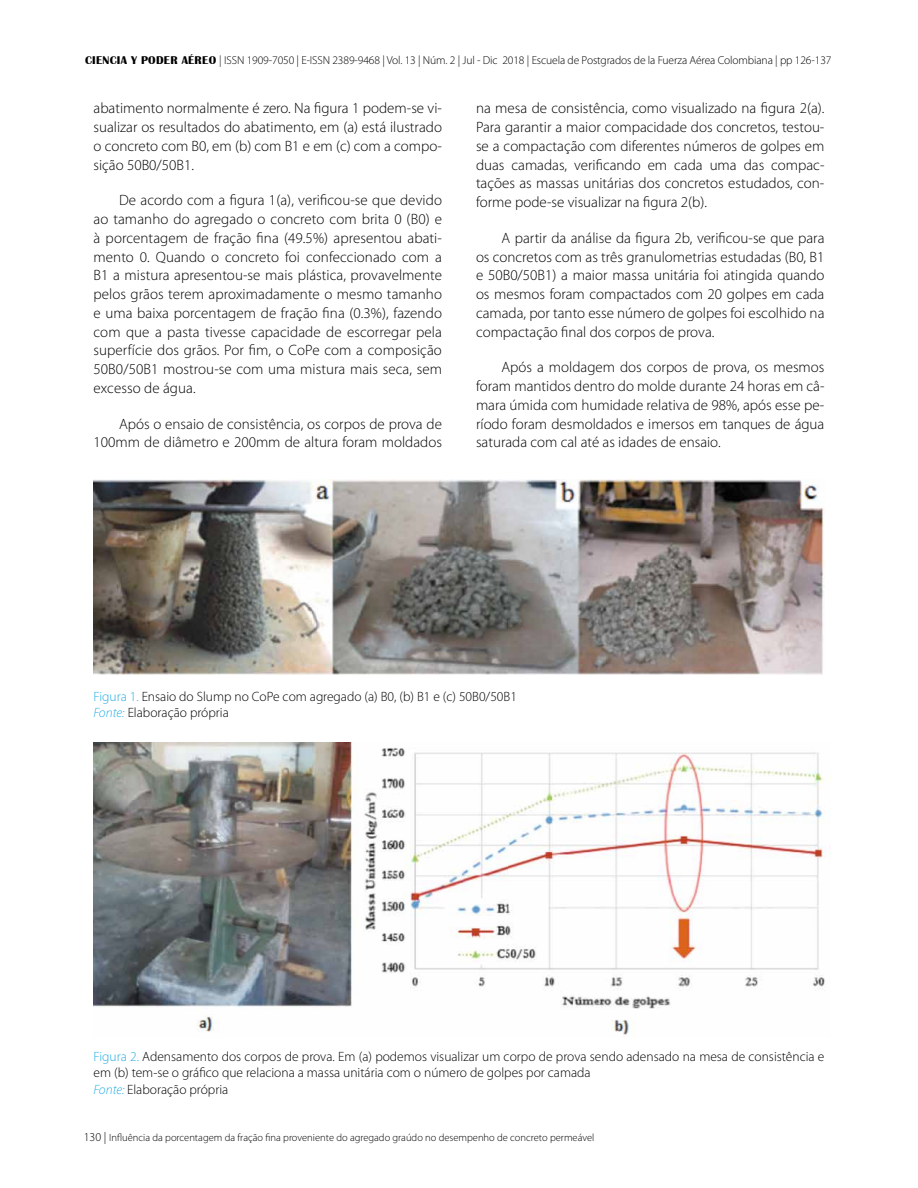
<style>
.page{position:relative;width:918px;height:1188px;background:#fff}
.page>*{position:absolute;margin:0;border:0;box-sizing:border-box;transform-origin:0 0}
.t1{font:300 15px/18.8px "Myriad Pro";color:#000;text-align:justify}
.t2{font:300 13.5px/16.5px "Myriad Pro";color:#000}
.t3{font:300 11.55px "Myriad Pro";letter-spacing:-.01em;color:#000}
.t4{font:300 10.5px "Myriad Pro";color:#000}
.s1{font-family:"Britannic";font-weight:700}
.s2{color:#25ade3}
.s3{font-style:italic;color:#25ade3}
.s4{font-size:12px}
</style>
<div class="page">
<img style="left:94px;top:479px;width:730px;height:195px">
<img style="left:94px;top:743px;width:737px;height:292px">
<p class="t3" style="left:85px;top:53px;width:748px"><span class="s1">CIENCIA Y PODER AÉREO</span> | ISSN 1909-7050 | E-ISSN 2389-9468 | Vol. 13 | Núm. 2 | Jul - Dic 2018 | Escuela de Postgrados de la Fuerza Aérea Colombiana | pp 126-137</p>
<p class="t1" style="left:94px;top:99px;width:350px">abatimento normalmente é zero. Na figura 1 podem-se vi&shy;sualizar os resultados do abatimento, em (a) está ilustrado o concreto com B0, em (b) com B1 e em (c) com a compo&shy;sição 50B0/50B1.</p>
<p class="t1" style="left:94px;top:191px;width:350px;text-indent:26px">De acordo com a figura 1(a), verificou-se que devido ao tamanho do agregado o concreto com brita 0 (B0) e à porcentagem de fração fina (49.5%) apresentou abati&shy;mento 0. Quando o concreto foi confeccionado com a B1 a mistura apresentou-se mais plástica, provavelmente pelos grãos terem aproximadamente o mesmo tamanho e uma baixa porcentagem de fração fina (0.3%), fazendo com que a pasta tivesse capacidade de escorregar pela superfície dos grãos. Por fim, o CoPe com a composição 50B0/50B1 mostrou-se com uma mistura mais seca, sem excesso de água.</p>
<p class="t1" style="left:94px;top:414px;width:350px;text-align:right">Após o ensaio de consistência, os corpos de prova de<br>100mm de diâmetro e 200mm de altura foram moldados</p>
<p class="t1" style="left:476px;top:99px;width:350px">na mesa de consistência, como visualizado na figura 2(a).<br>Para garantir a maior compacidade dos concretos, testou&shy;se a compactação com diferentes números de golpes em duas camadas, verificando em cada uma das compac&shy;tações as massas unitárias dos concretos estudados, con&shy;forme pode-se visualizar na figura 2(b).</p>
<p class="t1" style="left:476px;top:228px;width:350px;text-indent:26px">A partir da análise da figura 2b, verificou-se que para os concretos com as três granulometrias estudadas (B0, B1 e 50B0/50B1) a maior massa unitária foi atingida quando os mesmos foram compactados com 20 golpes em cada camada, por tanto esse número de golpes foi escolhido na compactação final dos corpos de prova.</p>
<p class="t1" style="left:476px;top:358px;width:350px;text-indent:26px">Após a moldagem dos corpos de prova, os mesmos foram mantidos dentro do molde durante 24 horas em câ&shy;mara úmida com humidade relativa de 98%, após esse pe&shy;ríodo foram desmoldados e imersos em tanques de água saturada com cal até as idades de ensaio.</p>
<p class="t2" style="left:94px;top:688px;width:425px"><span class="s2">Figura 1.</span> Ensaio do Slump no CoPe com agregado (a) B0, (b) B1 e (c) 50B0/50B1<br><span class="s3">Fonte:</span> Elaboração própria</p>
<p class="t2" style="left:94px;top:1048px;width:732px"><span class="s2">Figura 2.</span> Adensamento dos corpos de prova. Em (a) podemos visualizar um corpo de prova sendo adensado na mesa de consistência e em (b) tem-se o gráfico que relaciona a massa unitária com o número de golpes por camada<br><span class="s3">Fonte:</span> Elaboração própria</p>
<p class="t4" style="left:84px;top:1131px;width:512px"><span class="s4">130 |</span> Influência da porcentagem da fração fina proveniente do agregado graúdo no desempenho de concreto permeável</p>
</div>
